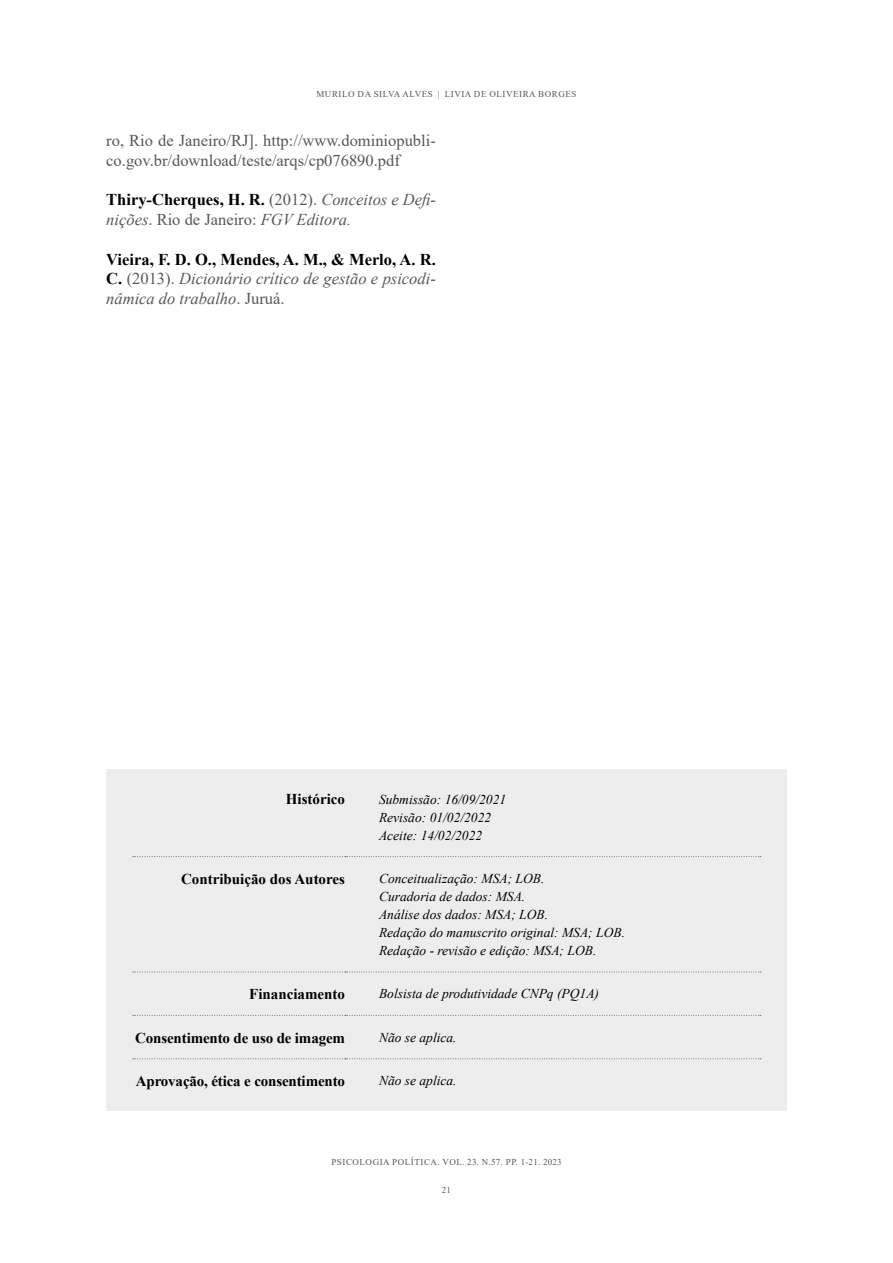
<style>
.page{position:relative;width:893px;height:1263px;background:#fff}
.page>*{position:absolute;margin:0;border:0;box-sizing:border-box;transform-origin:0 0}
.t1{font:italic 16.5px/19.8px "Times New Roman";color:#575756}
.t2{font:16.5px/19.8px "Times New Roman";color:#575756}
.t3{font:700 15px "Times New Roman";letter-spacing:-.01em;color:#000}
.t4{font:italic 13.5px/18px "Times New Roman";color:#000}
.t5{font:9px "Times New Roman";letter-spacing:.06em;color:#575756}
.s1{font-weight:700;font-style:normal;color:#000}
.s2{font-style:normal}
</style>
<div class="page">
<div style="left:106px;top:769px;width:681px;height:342px;background:#ededed"></div>
<svg style="left:133px;top:856px;width:628px;height:1px"></svg>
<svg style="left:133px;top:971px;width:628px;height:1px"></svg>
<svg style="left:133px;top:1015px;width:628px;height:1px"></svg>
<svg style="left:133px;top:1058px;width:628px;height:1px"></svg>
<p class="t5" style="left:316px;top:88px;width:262px">MURILO DA SILVA ALVES | LIVIA DE OLIVEIRA BORGES</p>
<p class="t2" style="left:106px;top:130px;width:331px">ro, Rio de Janeiro/RJ]. http://www.dominiopubli&shy;co.gov.br/download/teste/arqs/cp076890.pdf</p>
<p class="t1" style="left:106px;top:189px;width:331px"><span class="s1">Thiry-Cherques, H. R.</span> <span class="s2">(2012).</span> Conceitos e Defi&shy;nições<span class="s2">. Rio de Janeiro:</span> FGV Editora.</p>
<p class="t1" style="left:106px;top:249px;width:331px;text-align:justify"><span class="s1">Vieira, F. D. O., Mendes, A. M., &amp; Merlo, A. R.<br>C.</span> <span class="s2">(2013).</span> Dicionário crítico de gestão e psicodi&shy;nâmica do trabalho<span class="s2">. Juruá.</span></p>
<p class="t3" style="left:286px;top:788px;width:61px">Histórico</p>
<p class="t4" style="left:379px;top:790px;width:129px">Submissão: 16/09/2021<br>Revisão: 01/02/2022<br>Aceite: 14/02/2022</p>
<p class="t3" style="left:181px;top:868px;width:165px">Contribuição dos Autores</p>
<p class="t4" style="left:379px;top:869px;width:247px">Conceitualização: MSA; LOB.<br>Curadoria de dados: MSA.<br>Análise dos dados: MSA; LOB.<br>Redação do manuscrito original: MSA; LOB.<br>Redação - revisão e edição: MSA; LOB.</p>
<p class="t3" style="left:249px;top:983px;width:97px">Financiamento</p>
<p class="t4" style="left:379px;top:984px;width:221px">Bolsista de produtividade CNPq (PQ1A)</p>
<p class="t3" style="left:135px;top:1027px;width:211px">Consentimento de uso de imagem</p>
<p class="t4" style="left:379px;top:1028px;width:79px">Não se aplica.</p>
<p class="t3" style="left:136px;top:1070px;width:211px">Aprovação, ética e consentimento</p>
<p class="t4" style="left:379px;top:1071px;width:79px">Não se aplica.</p>
<p class="t5" style="left:331px;top:1156px;width:232px">PSICOLOGIA POLÍTICA. VOL. 23. N.57. PP. 1-21. 2023</p>
<p class="t5" style="left:442px;top:1183px;width:11px">21</p>
</div>
